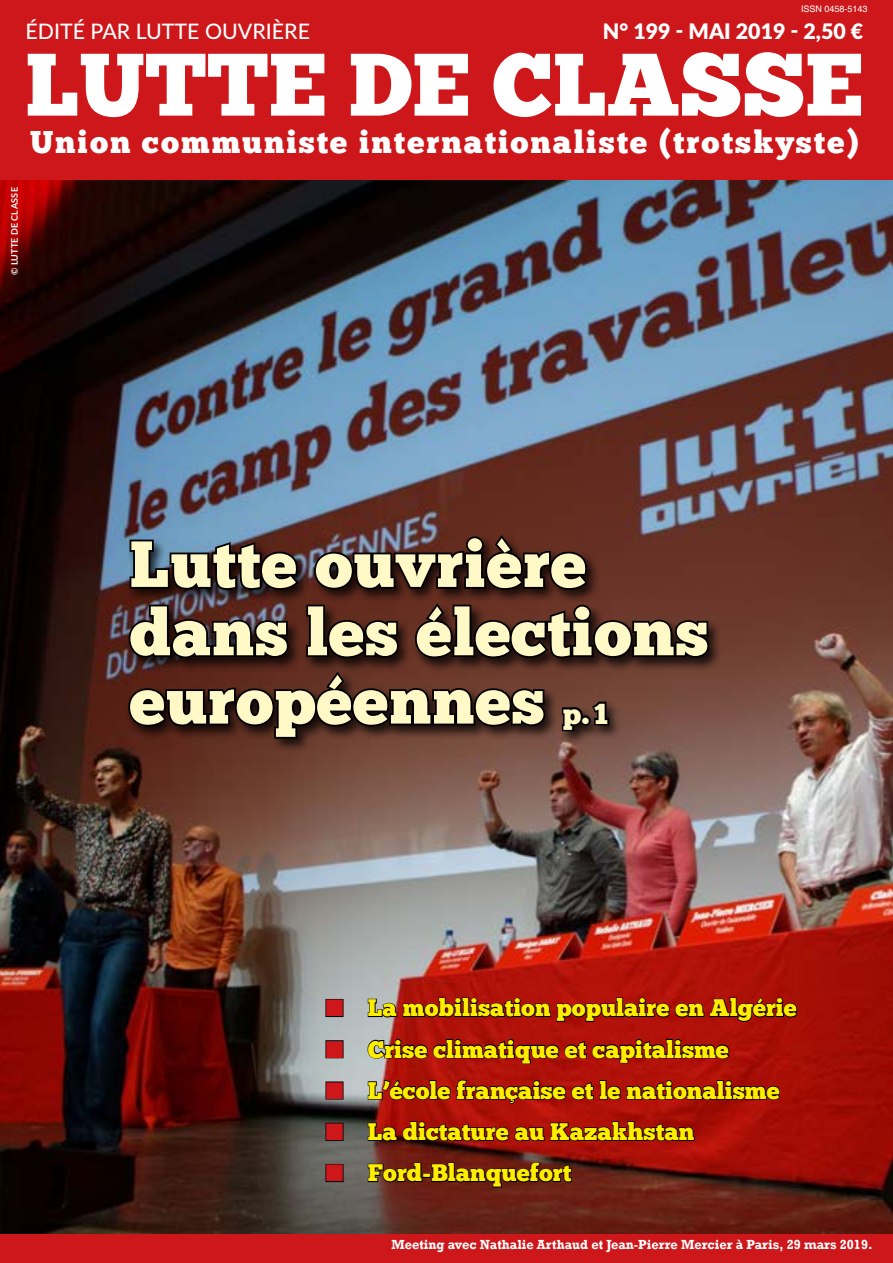
<style>
.page{position:relative;width:893px;height:1263px;background:#cd171a}
.page>*{position:absolute;margin:0;border:0;box-sizing:border-box;transform-origin:0 0}
.t1{font:88.5px "Chunk Five";color:#fff}
.t2{font:65.1px/68.2px "Chunk Five";letter-spacing:.015em;color:#fff9c7}
.t3{font:31.5px "Chunk Five";letter-spacing:.065em;color:#fff}
.t4{font:28.95px "Chunk Five";color:#fff9c7}
.t5{font:24px "Chunk Five";color:#ffed00}
.t6{font:500 21.45px "Lato";color:#fff}
.t7{font:900 21.45px "Lato";color:#fff}
.t8{font:700 13.5px "Rockwell";color:#fff;scale:.95 1}
.t9{font:700 9px "Lato";letter-spacing:.025em;color:#fff}
.t10{font:9px "Helvetica";color:#fff}
.s1{color:#cd171a}
</style>
<div class="page">
<img style="left:0;top:180px;width:893px;height:1053px">
<div style="left:126px;top:534px;width:597px;height:218px;background:#000;opacity:.75"></div>
<svg style="left:128px;top:538px;width:173px;height:54px;background:#2a272c"></svg>
<svg style="left:316px;top:532px;width:274px;height:60px;background:#321c19"></svg>
<svg style="left:127px;top:603px;width:163px;height:57px;background:#2b1c1d"></svg>
<svg style="left:304px;top:603px;width:97px;height:57px;background:#2c130d"></svg>
<svg style="left:413px;top:600px;width:298px;height:60px;background:#321913"></svg>
<svg style="left:126px;top:669px;width:421px;height:71px;background:#371c15"></svg>
<svg style="left:560px;top:700px;width:51px;height:33px;background:#35211a"></svg>
<div style="left:325px;top:999px;width:19px;height:18px;border:2px solid #000"></div>
<svg style="left:367px;top:996px;width:432px;height:27px;background:#80150f"></svg>
<div style="left:325px;top:1040px;width:19px;height:18px;border:2px solid #000"></div>
<svg style="left:367px;top:1038px;width:364px;height:26px;background:#7e140e"></svg>
<div style="left:325px;top:1081px;width:19px;height:18px;border:2px solid #000"></div>
<svg style="left:367px;top:1078px;width:414px;height:26px;background:#7d100a"></svg>
<div style="left:325px;top:1123px;width:19px;height:18px;border:2px solid #000"></div>
<svg style="left:367px;top:1120px;width:328px;height:22px;background:#6e0b06"></svg>
<div style="left:325px;top:1164px;width:19px;height:18px;border:2px solid #000"></div>
<svg style="left:367px;top:1162px;width:56px;height:21px"></svg>
<div style="left:422px;top:1173px;width:9px;height:5px;border:2px solid #000"></div>
<svg style="left:430px;top:1161px;width:143px;height:27px;background:#4c150d"></svg>
<p class="t10" style="left:801px;top:3px;width:68px">ISSN 0458-5143</p>
<p class="t6" style="left:26px;top:16px;width:286px">ÉDITÉ PAR LUTTE OUVRIÈRE</p>
<p class="t7" style="left:603px;top:15px;width:262px">N° 199 - MAI 2019 - 2,50 €</p>
<h1 class="t1" style="left:26px;top:32px;width:839px">LUTTE DE CLASSE</h1>
<h3 class="t3" style="left:30px;top:124px;width:830px">Union communiste internationaliste (trotskyste)</h3>
<p class="t9" style="left:8px;top:275px;width:89px;rotate:-90deg">© LUTTE DE CLASSE</p>
<h2 class="t2" style="left:130px;top:530px;width:580px">Lutte ouvrière dans les élections européennes</h2>
<p class="t4" style="left:563px;top:696px;width:47px">p.1</p>
<p class="t5" style="left:325px;top:994px;width:473px"><span class="s1">■</span> La mobilisation populaire en Algérie</p>
<p class="t5" style="left:325px;top:1035px;width:405px"><span class="s1">■</span> Crise climatique et capitalisme</p>
<p class="t5" style="left:325px;top:1076px;width:456px"><span class="s1">■</span> L’école française et le nationalisme</p>
<p class="t5" style="left:325px;top:1117px;width:370px"><span class="s1">■</span> La dictature au Kazakhstan</p>
<p class="t5" style="left:325px;top:1159px;width:248px"><span class="s1">■</span> Ford-Blanquefort</p>
<p class="t8" style="left:391px;top:1236px;width:508px">Meeting avec Nathalie Arthaud et Jean-Pierre Mercier à Paris, 29 mars 2019.</p>
</div>
